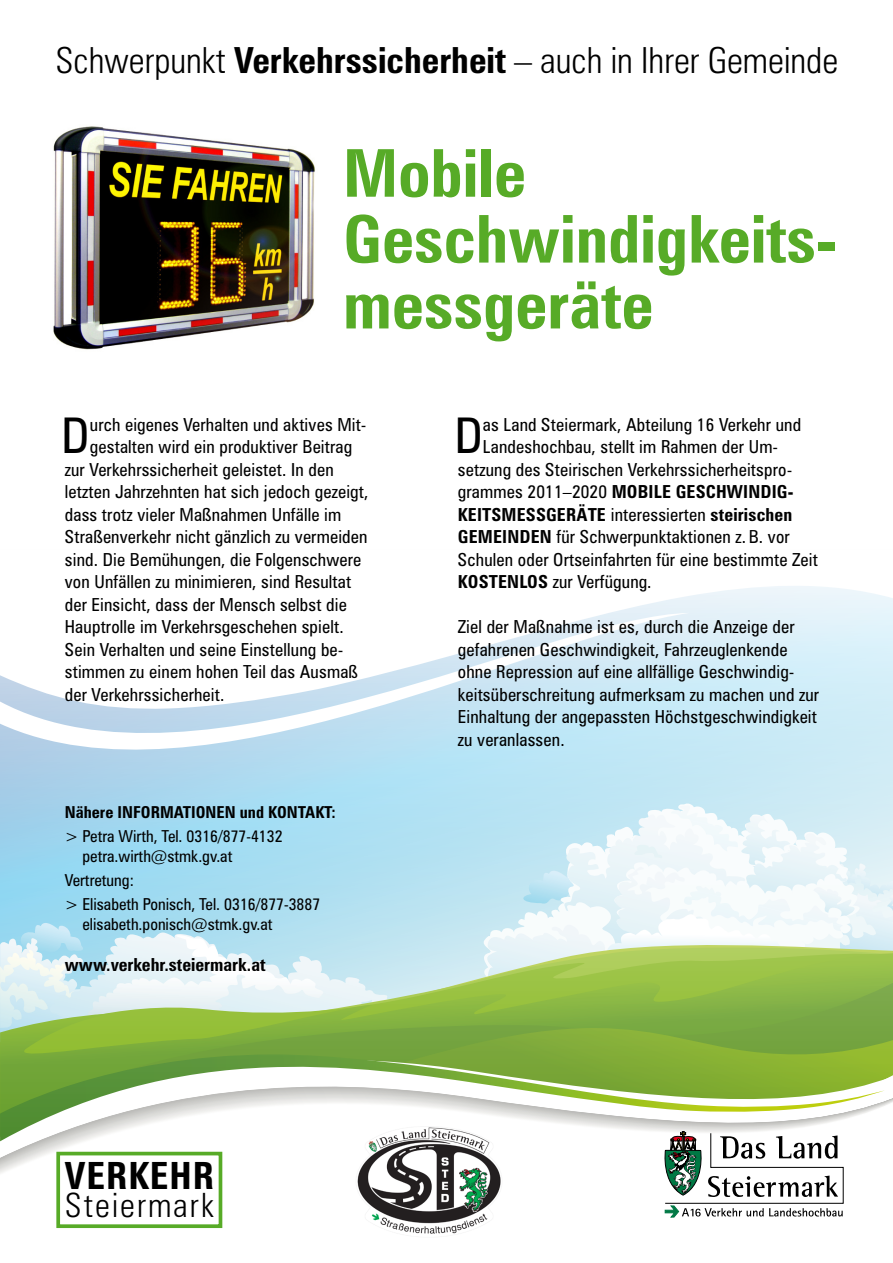
<style>
.page{position:relative;width:893px;height:1263px;background:#fff}
.page>*{position:absolute;margin:0;border:0;box-sizing:border-box;transform-origin:0 0}
.t1{font:700 condensed 66px/65.8px "Zurich BT";color:#57ab27}
.t2{font:condensed 49.2px "Zurich BT";color:#000}
.t3{font:700 condensed 37.5px "Zurich BT";letter-spacing:.025em;color:#000}
.t4{font:300 condensed 36px "Zurich BT";color:#000}
.t5{font:300 condensed 33.6px "Zurich BT";letter-spacing:.06em;color:#000}
.t6{font:condensed 18px/22.5px "Zurich BT";letter-spacing:.01em;color:#000}
.t7{font:700 condensed 18px "Zurich BT";letter-spacing:.01em;color:#000}
.t8{font:condensed 16.5px/19.8px "Zurich BT";color:#000}
.t9{font:700 condensed 16.5px "Zurich BT";color:#000}
.s1{font-weight:700}
.s2{font-weight:400}
</style>
<div class="page">
<svg style="left:0;top:711px;width:893px;height:225px;background:#afe0f2"></svg>
<svg style="left:610px;top:586px;width:283px;height:125px;background:#ddf1f9"></svg>
<svg style="left:0;top:613px;width:689px;height:202px"></svg>
<svg style="left:0;top:921px;width:396px;height:28px;background:#b5e1f1"></svg>
<svg style="left:475px;top:802px;width:418px;height:134px"></svg>
<svg style="left:272px;top:936px;width:621px;height:13px"></svg>
<svg style="left:202px;top:945px;width:689px;height:4px;background:#cde6d5"></svg>
<svg style="left:0;top:949px;width:893px;height:4px;background:#c6e1c5"></svg>
<svg style="left:0;top:953px;width:893px;height:77px;background:#c3deb2"></svg>
<svg style="left:30px;top:983px;width:863px;height:47px;background:#a0c572"></svg>
<svg style="left:0;top:1098px;width:893px;height:94px"></svg>
<svg style="left:0;top:1030px;width:885px;height:111px"></svg>
<img style="left:53px;top:126px;width:262px;height:224px">
<div style="left:58px;top:1153px;width:162px;height:73px;background:#fff"></div>
<div style="left:56px;top:1152px;width:166px;height:76px;border:4px solid #57ab27"></div>
<svg style="left:665px;top:1131px;width:179px;height:86px"></svg>
<img style="left:356px;top:1125px;width:146px;height:109px">
<h3 class="t4" style="left:56px;top:38px;width:784px">Schwerpunkt <span class="s1">Verkehrssicherheit</span> – auch in Ihrer Gemeinde</h3>
<h1 class="t1" style="left:343px;top:140px;width:494px">Mobile<br>Geschwindigkeits&shy;messgeräte</h1>
<h2 class="t2" style="left:62px;top:406px;width:29px">D</h2>
<p class="t6" style="left:90px;top:413px;width:278px">urch eigenes Verhalten und aktives Mit-</p>
<p class="t6" style="left:90px;top:435px;width:264px">gestalten wird ein produktiver Beitrag</p>
<p class="t6" style="left:65px;top:458px;width:270px">zur Verkehrssicherheit geleistet. In den</p>
<p class="t6" style="left:65px;top:480px;width:305px">letzten Jahrzehnten hat sich jedoch gezeigt,</p>
<p class="t6" style="left:65px;top:503px;width:278px">dass trotz vieler Maßnahmen Unfälle im</p>
<p class="t6" style="left:65px;top:525px;width:304px">Straßenverkehr nicht gänzlich zu vermeiden</p>
<p class="t6" style="left:65px;top:548px;width:298px">sind. Die Bemühungen, die Folgenschwere</p>
<p class="t6" style="left:65px;top:570px;width:288px">von Unfällen zu minimieren, sind Resultat</p>
<p class="t6" style="left:65px;top:593px;width:284px">der Einsicht, dass der Mensch selbst die</p>
<p class="t6" style="left:65px;top:615px;width:280px">Hauptrolle im Verkehrsgeschehen spielt.</p>
<p class="t6" style="left:65px;top:638px;width:280px">Sein Verhalten und seine Einstellung be-</p>
<p class="t6" style="left:65px;top:660px;width:295px">stimmen zu einem hohen Teil das Ausmaß</p>
<p class="t6" style="left:65px;top:683px;width:161px">der Verkehrssicherheit.</p>
<p class="t9" style="left:65px;top:802px;width:272px">Nähere Informationen und Kontakt:</p>
<p class="t8" style="left:83px;top:826px;width:202px;text-indent:-18px">&gt; Petra Wirth, Tel. 0316/877-4132 petra.wirth@stmk.gv.at</p>
<p class="t8" style="left:65px;top:868px;width:257px;line-height:24px">Vertretung:<br>&gt; Elisabeth Ponisch, Tel. 0316/877-3887</p>
<p class="t8" style="left:83px;top:914px;width:192px">elisabeth.ponisch@stmk.gv.at</p>
<p class="t7" style="left:65px;top:954px;width:202px">www.verkehr.steiermark.at</p>
<h3 class="t3" style="left:65px;top:1153px;width:151px">Verkehr</h3>
<h3 class="t5" style="left:65px;top:1185px;width:151px">Steiermark</h3>
<h2 class="t2" style="left:455px;top:406px;width:29px">D</h2>
<p class="t6" style="left:483px;top:413px;width:320px">as Land Steiermark, Abteilung 16 Verkehr und</p>
<p class="t6" style="left:483px;top:435px;width:296px">Landeshochbau, stellt im Rahmen der Um-</p>
<p class="t6" style="left:458px;top:458px;width:336px">setzung des Steirischen Verkehrssicherheitspro-</p>
<p class="t7" style="left:458px;top:481px;width:337px"><span class="s2">grammes 2011–2020</span> mobile Geschwindig-</p>
<p class="t7" style="left:458px;top:503px;width:336px">keitsmessgeräte <span class="s2">interessierten</span> steirischen</p>
<p class="t6" style="left:458px;top:525px;width:333px"><span class="s1">Gemeinden</span> für Schwerpunktaktionen z. B. vor</p>
<p class="t6" style="left:458px;top:548px;width:362px">Schulen oder Ortseinfahrten für eine bestimmte Zeit</p>
<p class="t6" style="left:458px;top:570px;width:195px"><span class="s1">kostenlos</span> zur Verfügung.</p>
<p class="t6" style="left:458px;top:615px;width:363px">Ziel der Maßnahme ist es, durch die Anzeige der gefahrenen Geschwindigkeit, Fahrzeuglenkende ohne Repression auf eine allfällige Geschwindig&shy;keitsüberschreitung aufmerksam zu machen und zur Einhaltung der angepassten Höchstgeschwindigkeit zu veranlassen.</p>
</div>
